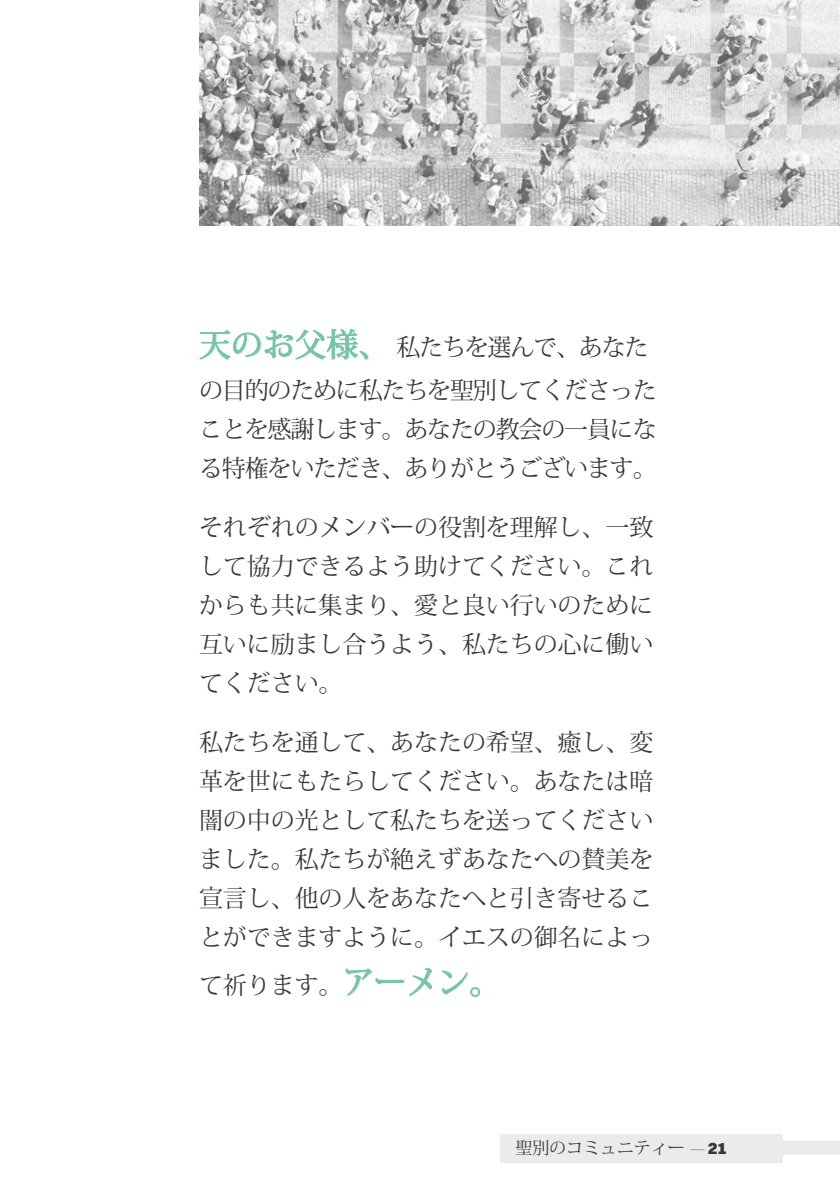
<style>
.page{position:relative;width:840px;height:1191px;background:#fff}
.page>*{position:absolute;margin:0;border:0;box-sizing:border-box;transform-origin:0 0}
.Prayer{font:24px/39px "Koz Min Pro";letter-spacing:-.005em;color:#383838;text-align:justify}
.Prayer-2{font:24px/42.6px "Koz Min Pro";letter-spacing:-.05em;color:#383838}
.t1{font:17px "Koz Min Pro";letter-spacing:-.005em;color:#383838}
.s1{font-weight:500;font-size:32px;color:#77c5a4}
.s2{font-family:"Switzer";font-size:16px;color:#77c5a4}
.s3{font-family:"Switzer";font-weight:900}
</style>
<div class="page">
<div style="left:500px;top:1134px;width:283px;height:29px;background:#ebebeb"></div>
<div style="left:775px;top:1140px;width:64px;height:14px;background:#ebebeb"></div>
<img style="left:199px;top:0;width:640px;height:226px">
<p class="Prayer-2" style="left:199px;top:325px;width:459px"><span class="s1">天のお父様、</span> 私たちを選んで、あなたの目的のために私たちを聖別してくださった</p>
<p class="Prayer-2" style="left:199px;top:409px;width:459px;line-height:39px">ことを感謝します。あなたの教会の一員になる特権をいただき、ありがとうございます。</p>
<p class="Prayer" style="left:199px;top:507px;width:455px">それぞれのメンバーの役割を理解し、一致して協力できるよう助けてください。これからも共に集まり、愛と良い行いのために互いに励まし合うよう、私たちの心に働いてください。</p>
<p class="Prayer" style="left:199px;top:721px;width:455px">私たちを通して、あなたの希望、癒し、変革を世にもたらしてください。あなたは暗闇の中の光として私たちを送ってくださいました。私たちが絶えずあなたへの賛美を宣言し、他の人をあなたへと引き寄せることができますように。イエスの御名によっ</p>
<p class="Prayer" style="left:199px;top:964px;width:303px">て祈ります。<span class="s1">アーメン。</span></p>
<p class="t1" style="left:515px;top:1136px;width:213px">聖別のコミュニティー <span class="s2">—</span> <span class="s3">21</span></p>
</div>
